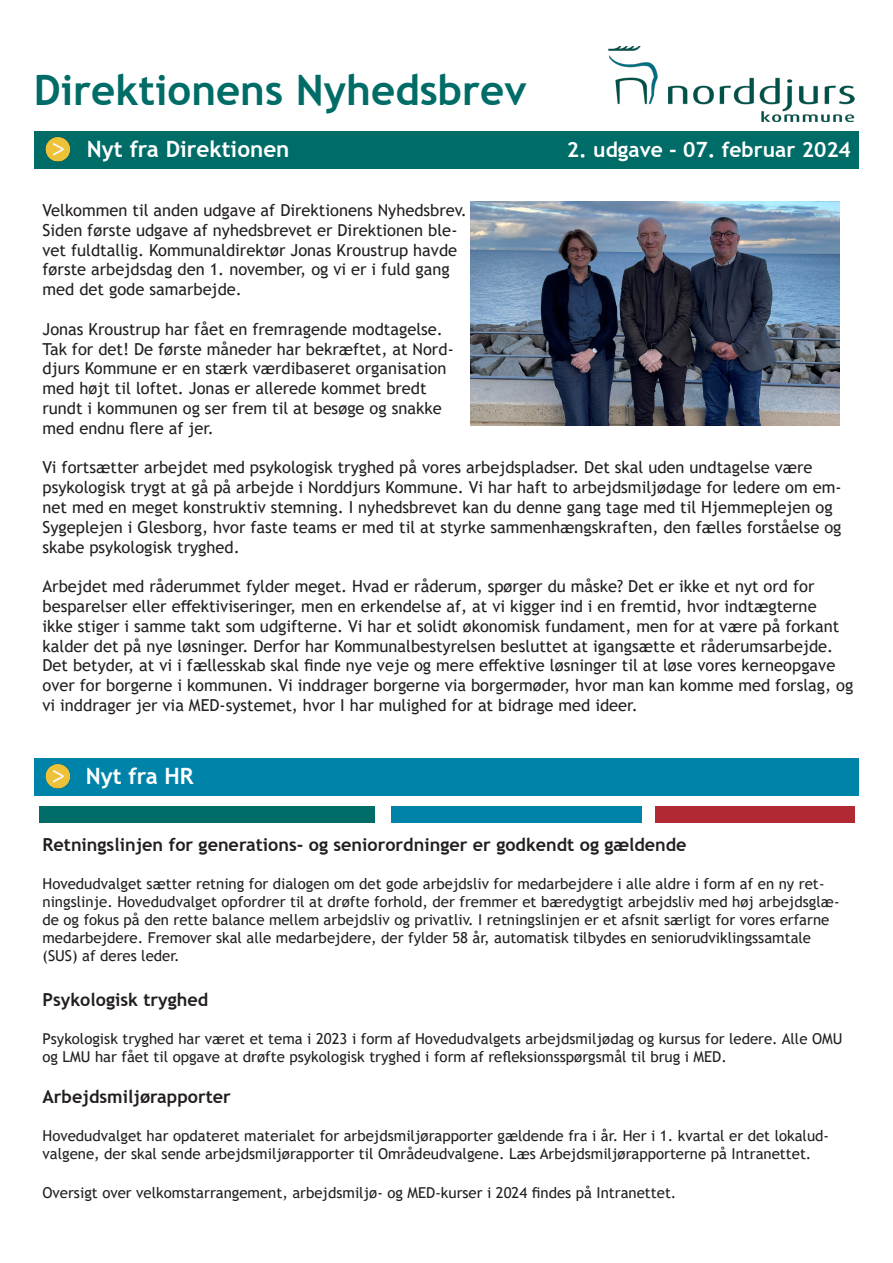
<style>
.page{position:relative;width:893px;height:1263px;background:#fff}
.page>*{position:absolute;margin:0;border:0;box-sizing:border-box;transform-origin:0 0}
.t1{font:700 42px "Trebuchet MS";color:#006c67}
.t2{font:700 22.5px "Trebuchet MS";color:#fff}
.t3{font:700 21px "Trebuchet MS";color:#fff}
.t4{font:700 18px "Trebuchet MS";color:#231f20}
.t5{font:16.5px/19.8px "Trebuchet MS";color:#231f20}
.t6{font:15px/18px "Trebuchet MS";color:#231f20}
</style>
<div class="page">
<div style="left:35px;top:758px;width:824px;height:37px;background:#0083a9"></div>
<div style="left:35px;top:131px;width:824px;height:38px;background:#006c67"></div>
<img style="left:609px;top:47px;width:245px;height:74px">
<div style="left:39px;top:806px;width:335px;height:17px;background:#006c67"></div>
<div style="left:391px;top:806px;width:250px;height:17px;background:#0083a9"></div>
<div style="left:656px;top:806px;width:199px;height:17px;background:#b02933"></div>
<img style="left:45px;top:137px;width:26px;height:25px">
<img style="left:37px;top:763px;width:42px;height:33px">
<img style="left:470px;top:202px;width:370px;height:223px">
<h1 class="t1" style="left:34px;top:64px;width:494px">Direktionens Nyhedsbrev</h1>
<h2 class="t2" style="left:87px;top:135px;width:204px">Nyt fra Direktionen</h2>
<p class="t3" style="left:567px;top:136px;width:285px">2. udgave - 07. februar 2024</p>
<p class="t5" style="left:43px;top:200px;width:426px">Velkommen til anden udgave af Direktionens Nyhedsbrev.<br>Siden første udgave af nyhedsbrevet er Direktionen ble&shy;vet fuldtallig. Kommunaldirektør Jonas Kroustrup havde første arbejdsdag den 1. november, og vi er i fuld gang med det gode samarbejde.</p>
<p class="t5" style="left:43px;top:319px;width:413px">Jonas Kroustrup har fået en fremragende modtagelse.<br>Tak for det! De første måneder har bekræftet, at Nord&shy;djurs Kommune er en stærk værdibaseret organisation med højt til loftet. Jonas er allerede kommet bredt rundt i kommunen og ser frem til at besøge og snakke med endnu flere af jer.</p>
<p class="t5" style="left:43px;top:457px;width:801px">Vi fortsætter arbejdet med psykologisk tryghed på vores arbejdspladser. Det skal uden undtagelse være psykologisk trygt at gå på arbejde i Norddjurs Kommune. Vi har haft to arbejdsmiljødage for ledere om em&shy;net med en meget konstruktiv stemning. I nyhedsbrevet kan du denne gang tage med til Hjemmeplejen og Sygeplejen i Glesborg, hvor faste teams er med til at styrke sammenhængskraften, den fælles forståelse og skabe psykologisk tryghed.</p>
<p class="t5" style="left:43px;top:576px;width:812px">Arbejdet med råderummet fylder meget. Hvad er råderum, spørger du måske? Det er ikke et nyt ord for besparelser eller effektiviseringer, men en erkendelse af, at vi kigger ind i en fremtid, hvor indtægterne<br>ikke stiger i samme takt som udgifterne. Vi har et solidt økonomisk fundament, men for at være på forkant kalder det på nye løsninger. Derfor har Kommunalbestyrelsen besluttet at igangsætte et råderumsarbejde.<br>Det betyder, at vi i fællesskab skal finde nye veje og mere effektive løsninger til at løse vores kerneopgave over for borgerne i kommunen. Vi inddrager borgerne via borgermøder, hvor man kan komme med forslag, og vi inddrager jer via MED-systemet, hvor I har mulighed for at bidrage med ideer.</p>
<h2 class="t2" style="left:86px;top:762px;width:109px">Nyt fra HR</h2>
<p class="t4" style="left:43px;top:833px;width:646px">Retningslinjen for generations- og seniorordninger er godkendt og gældende</p>
<p class="t6" style="left:43px;top:874px;width:798px">Hovedudvalget sætter retning for dialogen om det gode arbejdsliv for medarbejdere i alle aldre i form af en ny ret&shy;ningslinje. Hovedudvalget opfordrer til at drøfte forhold, der fremmer et bæredygtigt arbejdsliv med høj arbejdsglæ&shy;de og fokus på den rette balance mellem arbejdsliv og privatliv. I retningslinjen er et afsnit særligt for vores erfarne medarbejdere. Fremover skal alle medarbejdere, der fylder 58 år, automatisk tilbydes en seniorudviklingssamtale (SUS) af deres leder.</p>
<p class="t4" style="left:43px;top:988px;width:167px">Psykologisk tryghed</p>
<p class="t6" style="left:43px;top:1029px;width:801px">Psykologisk tryghed har været et tema i 2023 i form af Hovedudvalgets arbejdsmiljødag og kursus for ledere. Alle OMU og LMU har fået til opgave at drøfte psykologisk tryghed i form af refleksionsspørgsmål til brug i MED.</p>
<p class="t4" style="left:43px;top:1085px;width:190px">Arbejdsmiljørapporter</p>
<p class="t6" style="left:43px;top:1126px;width:788px">Hovedudvalget har opdateret materialet for arbejdsmiljørapporter gældende fra i år. Her i 1. kvartal er det lokalud&shy;valgene, der skal sende arbejdsmiljørapporter til Områdeudvalgene. Læs Arbejdsmiljørapporterne på Intranettet.</p>
<p class="t6" style="left:43px;top:1184px;width:635px">Oversigt over velkomstarrangement, arbejdsmiljø- og MED-kurser i 2024 findes på Intranettet.</p>
</div>
